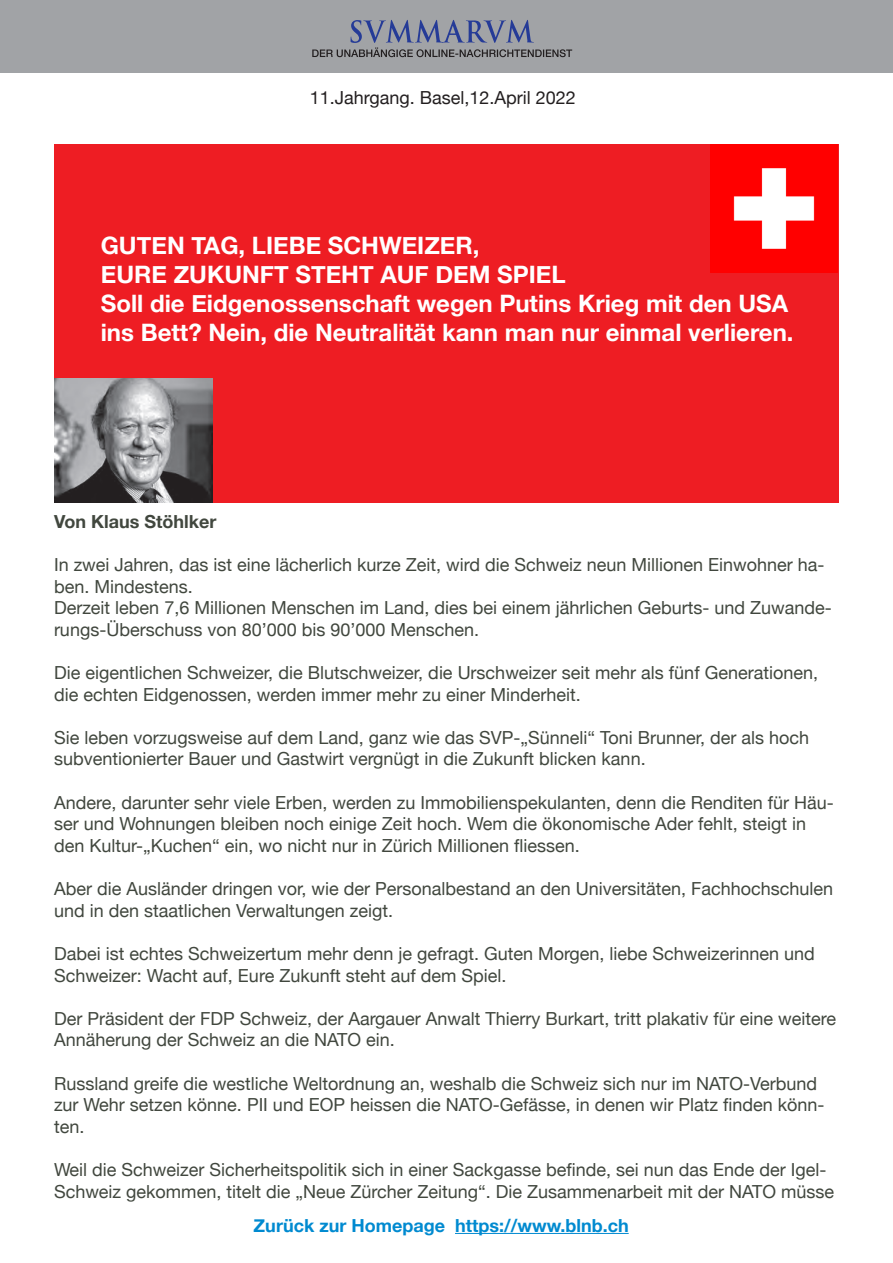
<style>
.page{position:relative;width:893px;height:1263px;background:#fff}
.page>*{position:absolute;margin:0;border:0;box-sizing:border-box;transform-origin:0 0}
.t1{font:700 24px "Helvetica Neue";color:#fff}
.t2{font:18px/21.6px "Helvetica Neue";color:#41473e}
.t3{font:700 18px "Helvetica Neue";color:#008ad0}
.t4{font:18px "Helvetica Neue";color:#231f20}
.t5{font:700 18px "Helvetica Neue";color:#41473e}
</style>
<div class="page">
<hr style="left:455px;top:1233px;width:174px;height:1px;background:#008ad0">
<div style="left:0;top:1px;width:893px;height:72px;background:#a1a3a6"></div>
<svg style="left:312px;top:20px;width:260px;height:37px"></svg>
<div style="left:54px;top:145px;width:785px;height:358px;background:#ee1d23"></div>
<img style="left:54px;top:378px;width:158px;height:125px">
<img style="left:710px;top:145px;width:128px;height:127px">
<p class="t4" style="left:310px;top:84px;width:267px">11.Jahrgang. Basel,12.April 2022</p>
<p class="t1" style="left:101px;top:227px;width:380px">GUTEN TAG, LIEBE SCHWEIZER,</p>
<p class="t1" style="left:101px;top:256px;width:466px">EURE ZUKUNFT STEHT AUF DEM SPIEL</p>
<p class="t1" style="left:101px;top:285px;width:689px">Soll die Eidgenossenschaft wegen Putins Krieg mit den USA</p>
<p class="t1" style="left:101px;top:313px;width:694px">ins Bett? Nein, die Neutralität kann man nur einmal verlieren.</p>
<p class="t5" style="left:54px;top:507px;width:164px">Von Klaus Stöhlker</p>
<p class="t2" style="left:54px;top:555px;width:772px">In zwei Jahren, das ist eine lächerlich kurze Zeit, wird die Schweiz neun Millionen Einwohner ha&shy;ben. Mindestens.</p>
<p class="t2" style="left:54px;top:598px;width:779px">Derzeit leben 7,6 Millionen Menschen im Land, dies bei einem jährlichen Geburts- und Zuwande&shy;rungs-Überschuss von 80’000 bis 90’000 Menschen.</p>
<p class="t2" style="left:54px;top:663px;width:765px">Die eigentlichen Schweizer, die Blutschweizer, die Urschweizer seit mehr als fünf Generationen, die echten Eidgenossen, werden immer mehr zu einer Minderheit.</p>
<p class="t2" style="left:54px;top:728px;width:757px">Sie leben vorzugsweise auf dem Land, ganz wie das SVP-„Sünneli“ Toni Brunner, der als hoch subventionierter Bauer und Gastwirt vergnügt in die Zukunft blicken kann.</p>
<p class="t2" style="left:54px;top:792px;width:781px">Andere, darunter sehr viele Erben, werden zu Immobilienspekulanten, denn die Renditen für Häu&shy;ser und Wohnungen bleiben noch einige Zeit hoch. Wem die ökonomische Ader fehlt, steigt in den Kultur-„Kuchen“ ein, wo nicht nur in Zürich Millionen fliessen.</p>
<p class="t2" style="left:54px;top:879px;width:781px">Aber die Ausländer dringen vor, wie der Personalbestand an den Universitäten, Fachhochschulen und in den staatlichen Verwaltungen zeigt.</p>
<p class="t2" style="left:54px;top:944px;width:762px">Dabei ist echtes Schweizertum mehr denn je gefragt. Guten Morgen, liebe Schweizerinnen und<br>Schweizer: Wacht auf, Eure Zukunft steht auf dem Spiel.</p>
<p class="t2" style="left:54px;top:1008px;width:784px">Der Präsident der FDP Schweiz, der Aargauer Anwalt Thierry Burkart, tritt plakativ für eine weitere<br>Annäherung der Schweiz an die NATO ein.</p>
<p class="t2" style="left:54px;top:1073px;width:772px">Russland greife die westliche Weltordnung an, weshalb die Schweiz sich nur im NATO-Verbund zur Wehr setzen könne. PII und EOP heissen die NATO-Gefässe, in denen wir Platz finden könn&shy;ten.</p>
<p class="t2" style="left:54px;top:1160px;width:782px">Weil die Schweizer Sicherheitspolitik sich in einer Sackgasse befinde, sei nun das Ende der Igel-<br>Schweiz gekommen, titelt die „Neue Zürcher Zeitung“. Die Zusammenarbeit mit der NATO müsse</p>
<p class="t3" style="left:254px;top:1211px;width:377px">Zurück zur Homepage https://www.blnb.ch</p>
</div>
